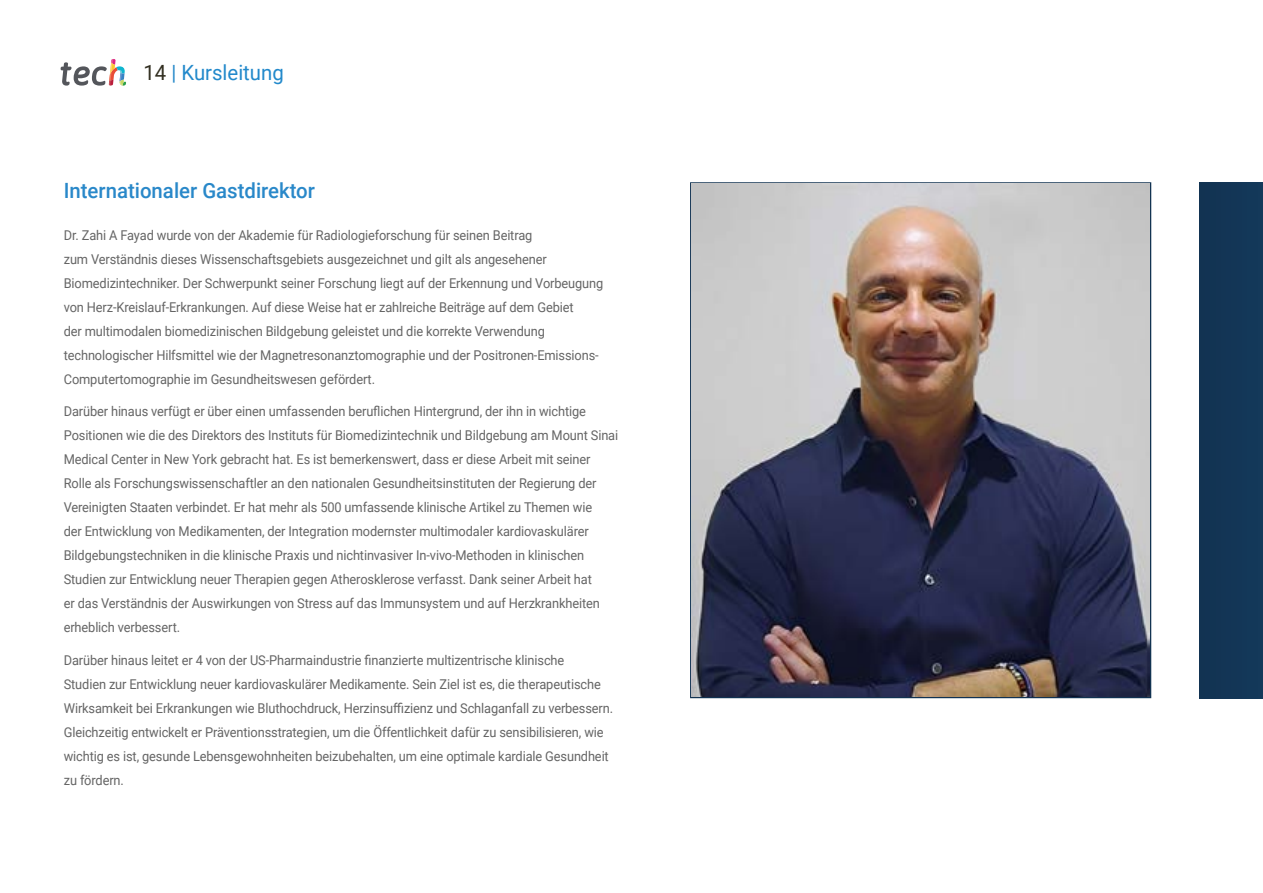
<style>
.page{position:relative;width:1263px;height:893px;background:#fff}
.page>*{position:absolute;margin:0;border:0;box-sizing:border-box;transform-origin:0 0}
.t1{font:500 21px "Roboto";color:#2988c9}
.t2{font:21px "Roboto";color:#2289cb}
.t3{font:13.5px/24px "Roboto";letter-spacing:-.01em;color:#656565;scale:.95 1}
.s1{color:#312e20}
.s2{color:#2488c9}
</style>
<div class="page">
<div style="left:1199px;top:182px;width:64px;height:516px;background:#133556"></div>
<svg style="left:61px;top:59px;width:65px;height:27px"></svg>
<img style="left:691px;top:184px;width:459px;height:513px">
<h1 class="t2" style="left:144px;top:57px;width:142px"><span class="s1">14</span> <span class="s2">|</span> Kursleitung</h1>
<h1 class="t1" style="left:64px;top:176px;width:253px">Internationaler Gastdirektor</h1>
<p class="t3" style="left:64px;top:222px;width:569px">Dr. Zahi A Fayad wurde von der Akademie für Radiologieforschung für seinen Beitrag<br>zum Verständnis dieses Wissenschaftsgebiets ausgezeichnet und gilt als angesehener Biomedizintechniker. Der Schwerpunkt seiner Forschung liegt auf der Erkennung und Vorbeugung von Herz-Kreislauf-Erkrankungen. Auf diese Weise hat er zahlreiche Beiträge auf dem Gebiet<br>der multimodalen biomedizinischen Bildgebung geleistet und die korrekte Verwendung technologischer Hilfsmittel wie der Magnetresonanztomographie und der Positronen-Emissions-Computertomographie im Gesundheitswesen gefördert.</p>
<p class="t3" style="left:64px;top:399px;width:585px">Darüber hinaus verfügt er über einen umfassenden beruflichen Hintergrund, der ihn in wichtige Positionen wie die des Direktors des Instituts für Biomedizintechnik und Bildgebung am Mount Sinai Medical Center in New York gebracht hat. Es ist bemerkenswert, dass er diese Arbeit mit seiner Rolle als Forschungswissenschaftler an den nationalen Gesundheitsinstituten der Regierung der Vereinigten Staaten verbindet. Er hat mehr als 500 umfassende klinische Artikel zu Themen wie<br>der Entwicklung von Medikamenten, der Integration modernster multimodaler kardiovaskulärer Bildgebungstechniken in die klinische Praxis und nichtinvasiver In-vivo-Methoden in klinischen Studien zur Entwicklung neuer Therapien gegen Atherosklerose verfasst. Dank seiner Arbeit hat<br>er das Verständnis der Auswirkungen von Stress auf das Immunsystem und auf Herzkrankheiten erheblich verbessert.</p>
<p class="t3" style="left:64px;top:647px;width:580px">Darüber hinaus leitet er 4 von der US-Pharmaindustrie finanzierte multizentrische klinische<br>Studien zur Entwicklung neuer kardiovaskulärer Medikamente. Sein Ziel ist es, die therapeutische Wirksamkeit bei Erkrankungen wie Bluthochdruck, Herzinsuffizienz und Schlaganfall zu verbessern.<br>Gleichzeitig entwickelt er Präventionsstrategien, um die Öffentlichkeit dafür zu sensibilisieren, wie wichtig es ist, gesunde Lebensgewohnheiten beizubehalten, um eine optimale kardiale Gesundheit zu fördern.</p>
</div>
